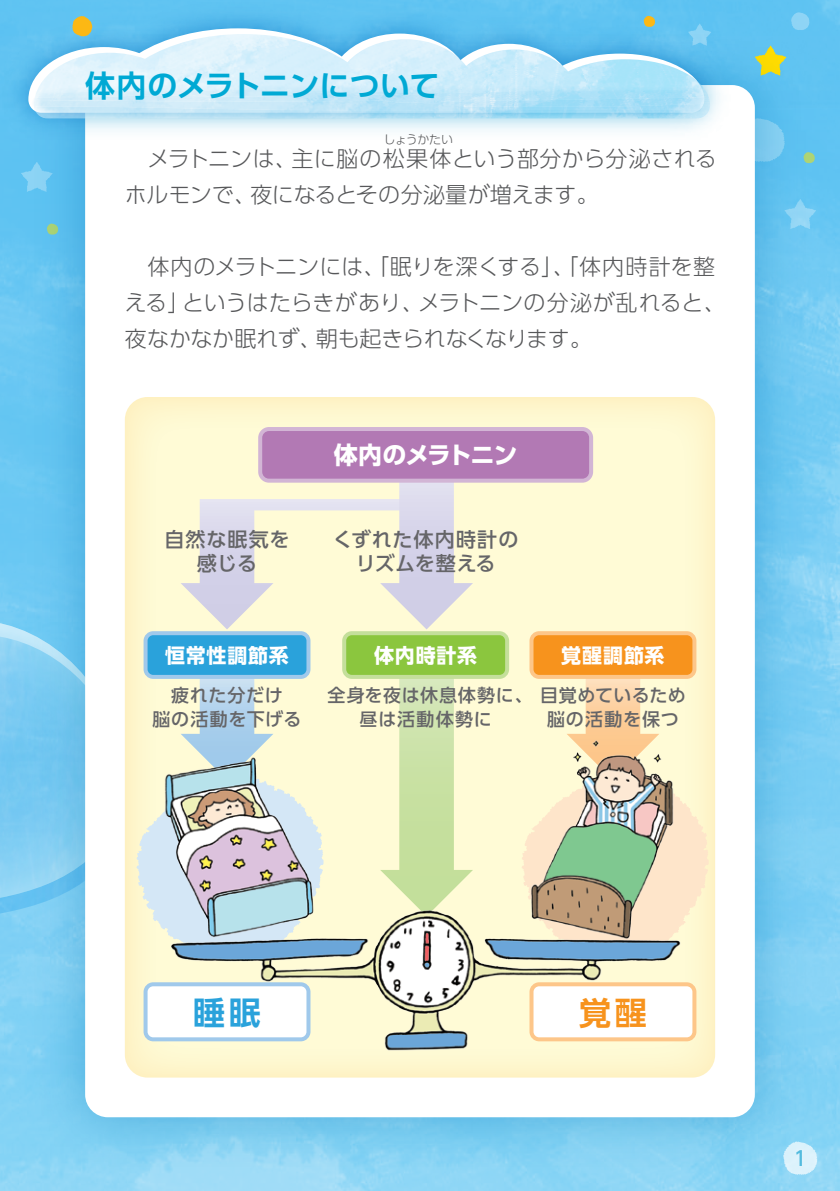
<style>
.page{position:relative;width:840px;height:1191px;background:#fff}
.page>*{position:absolute;margin:0;border:0;box-sizing:border-box;transform-origin:0 0}
.t1{font:700 32px "UD Shin Go Pr 6 N De";color:#2aa2db}
.t2{font:700 32px "UD Shin Go Pr 6 N De";color:#f7931d}
.t3{font:700 30px "UD Shin Go Pro De";letter-spacing:-.01em;color:#00a9d4}
.t4{font:700 24px "UD Shin Go Pr 6 N";letter-spacing:-.045em;color:#fff}
.t5{font:300 22px/36px "UD Shin Go Pro";letter-spacing:-.005em;color:#57585a}
.t6{font:500 20px/24px "UD Shin Go Pr 6 N";letter-spacing:.045em;color:#656568;text-align:center}
.t7{font:700 20px "UD Shin Go Pr 6 N";letter-spacing:.04em;color:#fff}
.t8{font:500 20px "UD Shin Go Pro";color:#52bbde}
.t9{font:500 18px/24px "UD Shin Go Pr 6 N";letter-spacing:.04em;color:#656568;text-align:center}
.t10{font:300 12px "UD Shin Go Pro";letter-spacing:-.05em;color:#57585a}
</style>
<div class="page">
<img style="left:0;top:0;width:839px;height:1191px">
<svg style="left:790px;top:12px;width:19px;height:5px"></svg>
<svg style="left:0;top:212px;width:17px;height:958px;background:#77ccf3"></svg>
<img style="left:17px;top:17px;width:806px;height:1169px">
<div style="left:85px;top:85px;width:669px;height:1032px;background:#fff;border-radius:23px"></div>
<div style="left:125px;top:397px;width:589px;height:680px;background:#fef5ca;border-radius:23px"></div>
<img style="left:0;top:0;width:738px;height:147px">
<svg style="left:28px;top:28px;width:676px;height:85px;background:#6ac3ef"></svg>
<svg style="left:72px;top:16px;width:20px;height:18px"></svg>
<svg style="left:32px;top:86px;width:672px;height:34px"></svg>
<img style="left:34px;top:34px;width:675px;height:84px">
<svg style="left:136px;top:427px;width:572px;height:476px"></svg>
<img style="left:159px;top:743px;width:170px;height:160px">
<img style="left:518px;top:736px;width:163px;height:167px">
<img style="left:143px;top:903px;width:637px;height:156px">
<h2 class="t3" style="left:85px;top:61px;width:355px">体内のメラトニンについて</h2>
<p class="t10" style="left:383px;top:129px;width:71px">しょうかたい</p>
<p class="t5" style="left:125px;top:140px;width:593px">　メラトニンは、主に脳の松果体という部分から分泌されるホルモンで、夜になるとその分泌量が増えます。</p>
<p class="t5" style="left:125px;top:248px;width:602px">　体内のメラトニンには、「眠りを深くする」、「体内時計を整える」というはたらきがあり、メラトニンの分泌が乱れると、夜なかなか眠れず、朝も起きられなくなります。</p>
<p class="t6" style="left:164px;top:526px;width:126px">自然な眠気を感じる</p>
<p class="t4" style="left:333px;top:435px;width:185px">体内のメラトニン</p>
<p class="t6" style="left:333px;top:526px;width:187px">くずれた体内時計のリズムを整える</p>
<p class="t7" style="left:165px;top:639px;width:125px">恒常性調節系</p>
<p class="t7" style="left:374px;top:639px;width:104px">体内時計系</p>
<p class="t7" style="left:561px;top:639px;width:105px">覚醒調節系</p>
<p class="t9" style="left:152px;top:682px;width:151px">疲れた分だけ<br>脳の活動を下げる</p>
<p class="t9" style="left:359px;top:682px;width:327px;text-align:left;text-indent:-32px">全身を夜は休息体勢に、目覚めているため昼は活動体勢に</p>
<p class="t9" style="left:546px;top:706px;width:133px">脳の活動を保つ</p>
<h1 class="t1" style="left:193px;top:986px;width:69px">睡眠</h1>
<h1 class="t2" style="left:579px;top:986px;width:69px">覚醒</h1>
<p class="t8" style="left:793px;top:1142px;width:15px">1</p>
</div>
